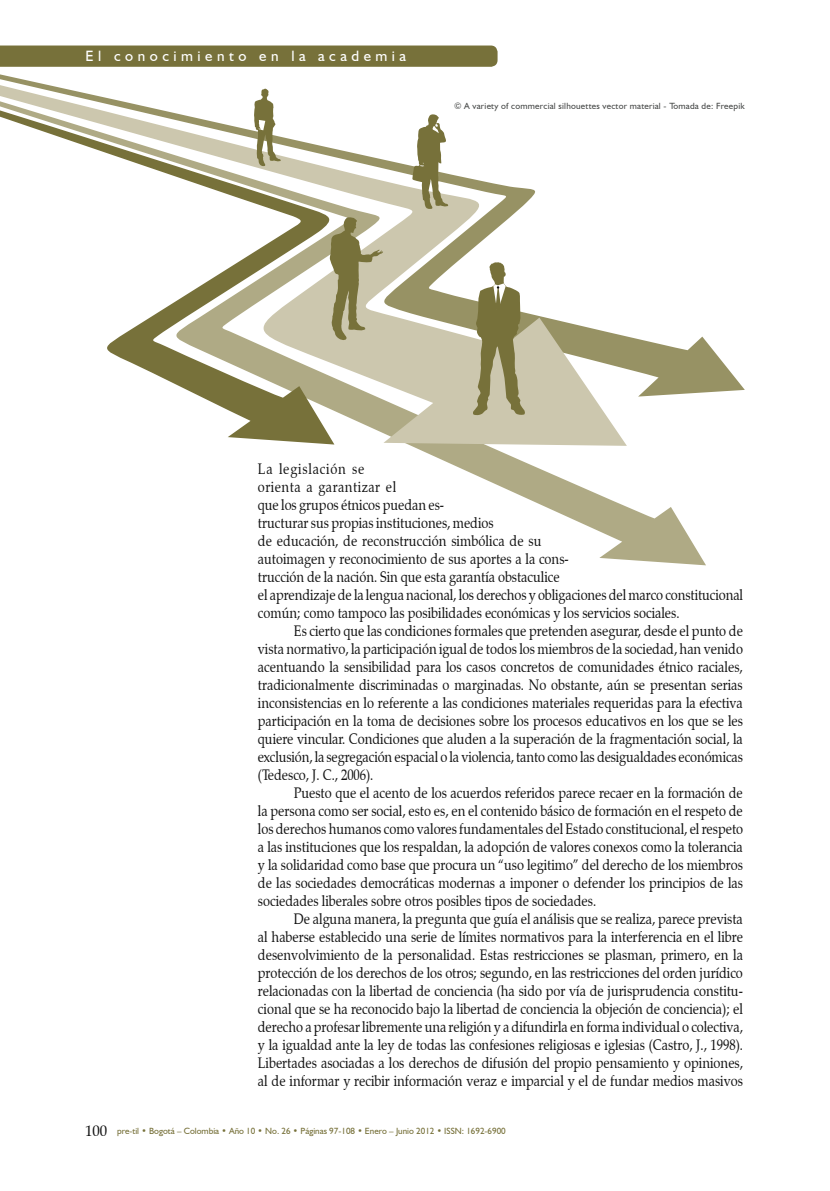
<style>
.page{position:relative;width:830px;height:1191px;background:#fff}
.page>*{position:absolute;margin:0;border:0;box-sizing:border-box;transform-origin:0 0}
.t1{font:15px/18px "Zapf Calligraphic 801 BT";color:#121212;text-align:justify;scale:.85 1}
.t2{font:15px "Humanist 521 BT";letter-spacing:.3em;color:#fff}
.t3{font:15px "Zapf Calligraphic 801 BT";color:#121212}
.t4{font:9px "Humanist 521 BT";color:#77713a}
.t5{font:9px "Humanist 521 BT";letter-spacing:.025em;color:#4a4c4b}
</style>
<div class="page">
<div style="left:0;top:46px;width:497px;height:15px;background:#77713a"></div>
<svg style="left:412px;top:396px;width:293px;height:169px"></svg>
<svg style="left:0;top:61px;width:744px;height:335px"></svg>
<svg style="left:0;top:68px;width:626px;height:378px"></svg>
<svg style="left:0;top:84px;width:336px;height:360px"></svg>
<svg style="left:472px;top:262px;width:54px;height:154px"></svg>
<svg style="left:329px;top:217px;width:54px;height:124px;background:#b0ab89"></svg>
<svg style="left:412px;top:114px;width:36px;height:95px"></svg>
<svg style="left:251px;top:88px;width:29px;height:78px"></svg>
<p class="t2" style="left:85px;top:46px;width:322px">El conocimiento en la academia</p>
<p class="t5" style="left:454px;top:100px;width:292px">© A variety of commercial silhouettes vector material - Tomada de: Freepik</p>
<p class="t1" style="left:258px;top:459px;width:572px;text-align:left">La legislación se<br>orienta a garantizar el<br>que los grupos étnicos puedan es-<br>tructurar sus propias instituciones, medios<br>de educación, de reconstrucción simbólica de su<br>autoimagen y reconocimiento de sus aportes a la cons-<br>trucción de la nación. Sin que esta garantía obstaculice<br>el aprendizaje de la lengua nacional, los derechos y obligaciones del marco constitucional común; como tampoco las posibilidades económicas y los servicios sociales.</p>
<p class="t1" style="left:258px;top:621px;width:572px;text-indent:36px">Es cierto que las condiciones formales que pretenden asegurar, desde el punto de vista normativo, la participación igual de todos los miembros de la sociedad, han venido acentuando la sensibilidad para los casos concretos de comunidades étnico raciales, tradicionalmente discriminadas o marginadas. No obstante, aún se presentan serias inconsistencias en lo referente a las condiciones materiales requeridas para la efectiva participación en la toma de decisiones sobre los procesos educativos en los que se les quiere vincular. Condiciones que aluden a la superación de la fragmentación social, la exclusión, la segregación espacial o la violencia, tanto como las desigualdades económicas (Tedesco, J. C., 2006).</p>
<p class="t1" style="left:258px;top:783px;width:572px;text-indent:36px">Puesto que el acento de los acuerdos referidos parece recaer en la formación de la persona como ser social, esto es, en el contenido básico de formación en el respeto de los derechos humanos como valores fundamentales del Estado constitucional, el respeto a las instituciones que los respaldan, la adopción de valores conexos como la tolerancia y la solidaridad como base que procura un “uso legitimo” del derecho de los miembros de las sociedades democráticas modernas a imponer o defender los principios de las sociedades liberales sobre otros posibles tipos de sociedades.</p>
<p class="t1" style="left:258px;top:909px;width:572px;text-indent:36px">De alguna manera, la pregunta que guía el análisis que se realiza, parece prevista al haberse establecido una serie de límites normativos para la interferencia en el libre desenvolvimiento de la personalidad. Estas restricciones se plasman, primero, en la protección de los derechos de los otros; segundo, en las restricciones del orden jurídico relacionadas con la libertad de conciencia (ha sido por vía de jurisprudencia constitu&shy;cional que se ha reconocido bajo la libertad de conciencia la objeción de conciencia); el derecho a profesar libremente una religión y a difundirla en forma individual o colectiva, y la igualdad ante la ley de todas las confesiones religiosas e iglesias (Castro, J., 1998).<br>Libertades asociadas a los derechos de difusión del propio pensamiento y opiniones, al de informar y recibir información veraz e imparcial y el de fundar medios masivos</p>
<p class="t3" style="left:85px;top:1122px;width:24px">100</p>
<p class="t4" style="left:117px;top:1125px;width:332px">pre-til • Bogotá – Colombia • Año 10 • No. 26 • Páginas 97-108 • Enero – Junio 2012 • issn</p>
<p class="t4" style="left:461px;top:1125px;width:45px">: 1692-6900</p>
</div>
